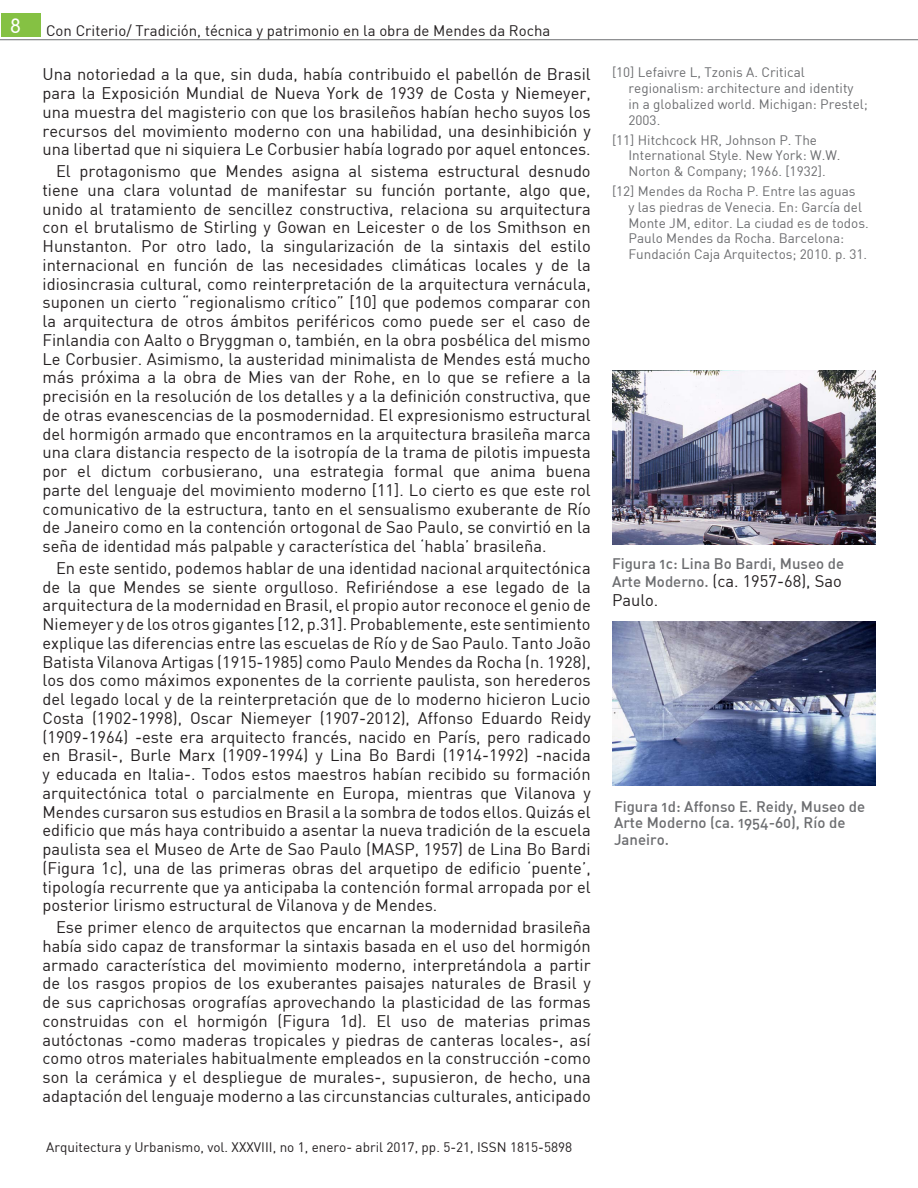
<style>
.page{position:relative;width:918px;height:1188px;background:#fff}
.page>*{position:absolute;margin:0;border:0;box-sizing:border-box;transform-origin:0 0}
.t1{font:300 19.5px "DIN Neuzeit Grotesk";color:#fff}
.cuerpo_de_texto{font:16.5px/18.8px "DIN";color:#231f20;text-align:justify}
.pie_de_foto{font:16.5px/18.8px "DIN";color:#231f20}
.pie_de_foto-2{font:15px/16.5px "DIN Medium Alternate";color:#6c6d70}
.t2{font:15px "DIN";color:#231f20}
.notas_bibligraficas{font:13.5px/15.8px "DIN";color:#6c6d70}
.t3{font:13.5px "DIN";color:#231f20}
.s1{font-family:"DIN Medium Alternate";font-size:15px;color:#6c6d70}
</style>
<div class="page">
<div style="left:1px;top:14px;width:39px;height:23px;background:#84c141"></div>
<hr style="left:0;top:39px;width:918px;height:1px;background:#6c6d70">
<img style="left:612px;top:371px;width:263px;height:173px">
<img style="left:612px;top:621px;width:263px;height:165px">
<p class="t1" style="left:11px;top:14px;width:12px">8</p>
<p class="t2" style="left:46px;top:21px;width:506px">Con Criterio/ Tradición, técnica y patrimonio en la obra de Mendes da Rocha</p>
<p class="cuerpo_de_texto" style="left:43px;top:65px;width:550px">Una notoriedad a la que, sin duda, había contribuido el pabellón de Brasil para la Exposición Mundial de Nueva York de 1939 de Costa y Niemeyer, una muestra del magisterio con que los brasileños habían hecho suyos los recursos del movimiento moderno con una habilidad, una desinhibición y una libertad que ni siquiera Le Corbusier había logrado por aquel entonces.</p>
<p class="cuerpo_de_texto" style="left:43px;top:161px;width:550px;text-indent:14px">El protagonismo que Mendes asigna al sistema estructural desnudo tiene una clara voluntad de manifestar su función portante, algo que, unido al tratamiento de sencillez constructiva, relaciona su arquitectura con el brutalismo de Stirling y Gowan en Leicester o de los Smithson en Hunstanton. Por otro lado, la singularización de la sintaxis del estilo internacional en función de las necesidades climáticas locales y de la idiosincrasia cultural, como reinterpretación de la arquitectura vernácula, suponen un cierto “regionalismo crítico” [10] que podemos comparar con la arquitectura de otros ámbitos periféricos como puede ser el caso de Finlandia con Aalto o Bryggman o, también, en la obra posbélica del mismo Le Corbusier. Asimismo, la austeridad minimalista de Mendes está mucho más próxima a la obra de Mies van der Rohe, en lo que se refiere a la precisión en la resolución de los detalles y a la definición constructiva, que de otras evanescencias de la posmodernidad. El expresionismo estructural del hormigón armado que encontramos en la arquitectura brasileña marca una clara distancia respecto de la isotropía de la trama de pilotis impuesta por el dictum corbusierano, una estrategia formal que anima buena parte del lenguaje del movimiento moderno [11]. Lo cierto es que este rol comunicativo de la estructura, tanto en el sensualismo exuberante de Río de Janeiro como en la contención ortogonal de Sao Paulo, se convirtió en la seña de identidad más palpable y característica del ‘habla’ brasileña.</p>
<p class="cuerpo_de_texto" style="left:43px;top:558px;width:550px;text-indent:14px">En este sentido, podemos hablar de una identidad nacional arquitectónica de la que Mendes se siente orgulloso. Refiriéndose a ese legado de la arquitectura de la modernidad en Brasil, el propio autor reconoce el genio de Niemeyer y de los otros gigantes [12, p.31]. Probablemente, este sentimiento explique las diferencias entre las escuelas de Río y de Sao Paulo. Tanto João Batista Vilanova Artigas (1915-1985) como Paulo Mendes da Rocha (n. 1928), los dos como máximos exponentes de la corriente paulista, son herederos del legado local y de la reinterpretación que de lo moderno hicieron Lucio Costa (1902-1998), Oscar Niemeyer (1907-2012), Affonso Eduardo Reidy (1909-1964) -este era arquitecto francés, nacido en París, pero radicado en Brasil-, Burle Marx (1909-1994) y Lina Bo Bardi (1914-1992) -nacida y educada en Italia-. Todos estos maestros habían recibido su formación arquitectónica total o parcialmente en Europa, mientras que Vilanova y Mendes cursaron sus estudios en Brasil a la sombra de todos ellos. Quizás el edificio que más haya contribuido a asentar la nueva tradición de la escuela paulista sea el Museo de Arte de Sao Paulo (MASP, 1957) de Lina Bo Bardi (Figura 1c), una de las primeras obras del arquetipo de edificio ‘puente’, tipología recurrente que ya anticipaba la contención formal arropada por el posterior lirismo estructural de Vilanova y de Mendes.</p>
<p class="cuerpo_de_texto" style="left:43px;top:917px;width:550px;text-indent:14px">Ese primer elenco de arquitectos que encarnan la modernidad brasileña había sido capaz de transformar la sintaxis basada en el uso del hormigón armado característica del movimiento moderno, interpretándola a partir de los rasgos propios de los exuberantes paisajes naturales de Brasil y de sus caprichosas orografías aprovechando la plasticidad de las formas construidas con el hormigón (Figura 1d). El uso de materias primas autóctonas -como maderas tropicales y piedras de canteras locales-, así como otros materiales habitualmente empleados en la construcción -como son la cerámica y el despliegue de murales-, supusieron, de hecho, una adaptación del lenguaje moderno a las circunstancias culturales, anticipado</p>
<p class="t3" style="left:46px;top:1138px;width:527px">Arquitectura y Urbanismo, vol. XXXVIII, no 1, enero- abril 2017, pp. 5-21, ISSN 1815-5898</p>
<p class="notas_bibligraficas" style="left:628px;top:64px;width:241px;text-indent:-16px">[10] Lefaivre L, Tzonis A. Critical regionalism: architecture and identity in a globalized world. Michigan: Prestel;<br>2003.</p>
<p class="notas_bibligraficas" style="left:628px;top:132px;width:214px;text-indent:-16px">[11] Hitchcock HR, Johnson P. The<br>International Style. New York: W.W.<br>Norton &amp; Company; 1966. [1932].</p>
<p class="notas_bibligraficas" style="left:628px;top:183px;width:242px;text-indent:-16px">[12] Mendes da Rocha P. Entre las aguas<br>y las piedras de Venecia. En: García del Monte JM, editor. La ciudad es de todos.<br>Paulo Mendes da Rocha. Barcelona:<br>Fundación Caja Arquitectos; 2010. p. 31.</p>
<p class="pie_de_foto-2" style="left:612px;top:554px;width:234px">Figura 1c: Lina Bo Bardi, Museo de</p>
<p class="pie_de_foto" style="left:612px;top:572px;width:231px"><span class="s1">Arte Moderno.</span> (ca. 1957-68), Sao<br>Paulo.</p>
<p class="pie_de_foto-2" style="left:614px;top:797px;width:253px">Figura 1d: Affonso E. Reidy, Museo de<br>Arte Moderno (ca. 1954-60), Río de<br>Janeiro.</p>
</div>
